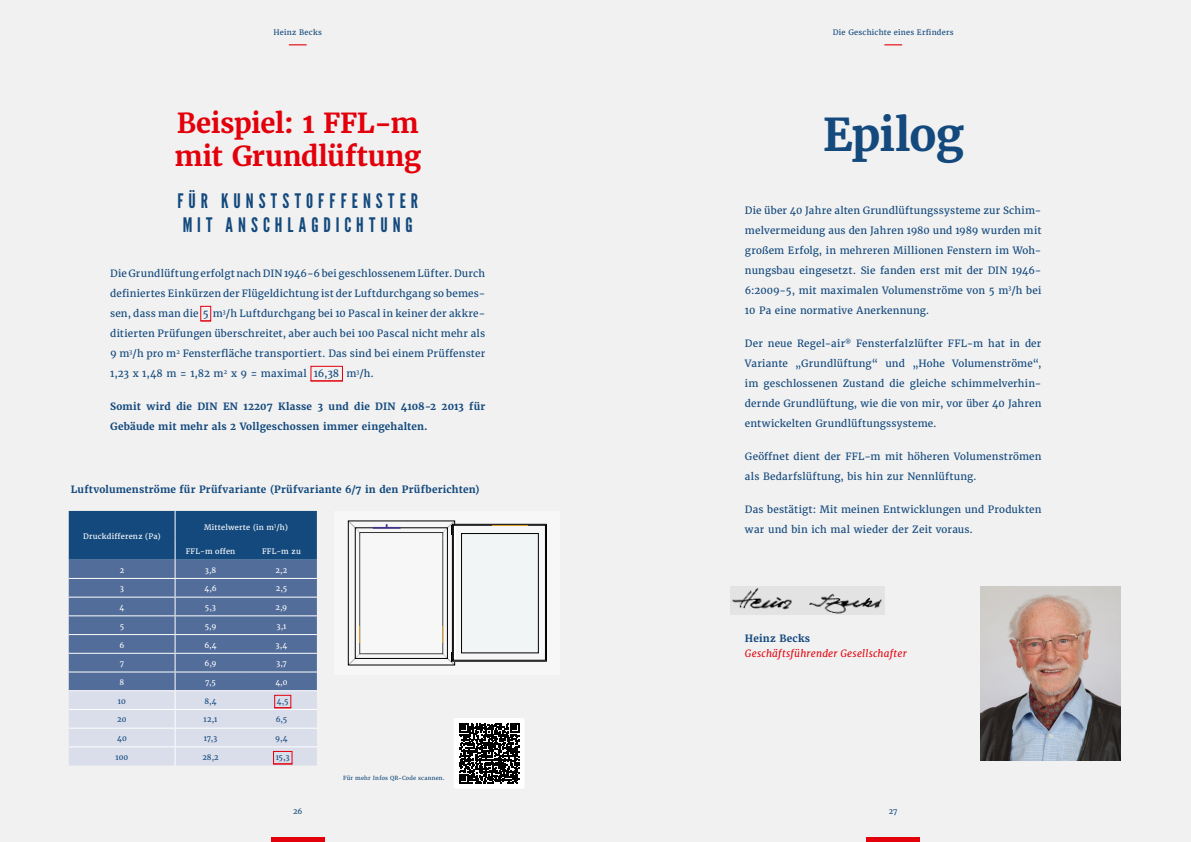
<style>
.page{position:relative;width:1191px;height:842px;background:#f1f1f1}
.page>*{position:absolute;margin:0;border:0;box-sizing:border-box;transform-origin:0 0}
.t1{font:700 45px "Merriweather";letter-spacing:-.03em;color:#13497d}
.t2{font:700 27.5px/33px "Merriweather";letter-spacing:-.01em;color:#e3000b}
.t3{font:20px/24px "League Gothic";letter-spacing:.25em;color:#13497d}
.t4{font:10px/20px "Merriweather";letter-spacing:.015em;color:#13497d;text-align:justify}
.t5{font:700 10px/20px "Merriweather";letter-spacing:.02em;color:#13497d}
.t6{font:italic 10px "Merriweather";letter-spacing:.02em;color:#e3000b}
.t7{font:7.5px "Merriweather";letter-spacing:.03em;color:#fff}
.t8{font:7.5px "Merriweather";letter-spacing:.03em;color:#13497d}
.t9{font:5.6px "Merriweather";letter-spacing:.035em;color:#13497d}
</style>
<div class="page">
<div style="left:866px;top:837px;width:53px;height:5px;background:#e3000b"></div>
<svg style="left:884px;top:44px;width:18px;height:1px"></svg>
<svg style="left:289px;top:44px;width:17px;height:1px"></svg>
<div style="left:271px;top:837px;width:53px;height:5px;background:#e3000b"></div>
<img style="left:980px;top:587px;width:140px;height:174px">
<img style="left:730px;top:587px;width:154px;height:27px">
<div style="left:200px;top:306px;width:11px;height:15px;border:1px solid #e3000b"></div>
<svg style="left:69px;top:511px;width:248px;height:254px;background:#738bae"></svg>
<div style="left:334px;top:511px;width:226px;height:163px;background:#f7f7f7"></div>
<div style="left:453px;top:525px;width:93px;height:136px;border:1px solid #000"></div>
<div style="left:461px;top:533px;width:77px;height:120px;background:#f2f5f6"></div>
<hr style="left:492px;top:525px;width:35px;height:1px;background:#d89727">
<svg style="left:348px;top:521px;width:107px;height:144px"></svg>
<div style="left:274px;top:695px;width:17px;height:13px;border:1px solid #e3000b"></div>
<div style="left:273px;top:751px;width:19px;height:13px;border:1px solid #e3000b"></div>
<div style="left:310px;top:366px;width:33px;height:15px;border:1px solid #e3000b"></div>
<div style="left:454px;top:718px;width:70px;height:71px;background:#fff;border-radius:2px"></div>
<svg style="left:459px;top:723px;width:60px;height:60px"></svg>
<p class="t8" style="left:273px;top:28px;width:50px">Heinz Becks</p>
<p class="t8" style="left:833px;top:28px;width:122px">Die Geschichte eines Erfinders</p>
<h2 class="t2" style="left:174px;top:107px;width:248px">Beispiel: 1 FFL-m mit Grundlüftung</h2>
<h3 class="t3" style="left:177px;top:189px;width:242px">FÜR KUNSTSTOFFFENSTER<br>MIT ANSCHLAGDICHTUNG</h3>
<p class="t4" style="left:110px;top:263px;width:377px">Die Grundlüftung erfolgt nach DIN 1946-6 bei geschlossenem Lüfter. Durch definiertes Einkürzen der Flügeldichtung ist der Luftdurchgang so bemes&shy;sen, dass man die 5 m<sup>3</sup>/h Luftdurchgang bei 10 Pascal in keiner der akkre&shy;ditierten Prüfungen überschreitet, aber auch bei 100 Pascal nicht mehr als 9 m<sup>3</sup>/h pro m<sup>2</sup> Fensterfläche transportiert. Das sind bei einem Prüffenster 1,23 x 1,48 m = 1,82 m<sup>2</sup> x 9 = maximal 16,38 m<sup>3</sup>/h.</p>
<p class="t5" style="left:110px;top:397px;width:376px">Somit wird die DIN EN 12207 Klasse 3 und die DIN 4108-2 2013 für<br>Gebäude mit mehr als 2 Vollgeschossen immer eingehalten.</p>
<p class="t5" style="left:71px;top:480px;width:410px">Luftvolumenströme für Prüfvariante (Prüfvariante 6/7 in den Prüfberichten)</p>
<p class="t7" style="left:83px;top:532px;width:79px">Druckdifferenz (Pa)</p>
<p class="t7" style="left:204px;top:522px;width:85px">Mittelwerte (in m<sup>3</sup>/h)</p>
<p class="t7" style="left:186px;top:547px;width:51px">FFL-m offen</p>
<p class="t7" style="left:262px;top:547px;width:40px">FFL-m zu</p>
<p class="t7" style="left:120px;top:565px;width:6px">2</p>
<p class="t7" style="left:205px;top:565px;width:13px">3,8</p>
<p class="t7" style="left:276px;top:565px;width:13px">2,2</p>
<p class="t7" style="left:120px;top:584px;width:6px">3</p>
<p class="t7" style="left:204px;top:584px;width:14px">4,6</p>
<p class="t7" style="left:276px;top:584px;width:13px">2,5</p>
<p class="t7" style="left:120px;top:603px;width:6px">4</p>
<p class="t7" style="left:205px;top:603px;width:13px">5,3</p>
<p class="t7" style="left:276px;top:603px;width:13px">2,9</p>
<p class="t7" style="left:120px;top:621px;width:6px">5</p>
<p class="t7" style="left:205px;top:621px;width:13px">5,9</p>
<p class="t7" style="left:276px;top:621px;width:12px">3,1</p>
<p class="t7" style="left:119px;top:640px;width:6px">6</p>
<p class="t7" style="left:204px;top:640px;width:14px">6,4</p>
<p class="t7" style="left:275px;top:640px;width:13px">3,4</p>
<p class="t7" style="left:120px;top:659px;width:6px">7</p>
<p class="t7" style="left:205px;top:659px;width:13px">6,9</p>
<p class="t7" style="left:276px;top:659px;width:12px">3,7</p>
<p class="t7" style="left:120px;top:678px;width:6px">8</p>
<p class="t7" style="left:205px;top:678px;width:12px">7,5</p>
<p class="t7" style="left:275px;top:678px;width:14px">4,0</p>
<p class="t8" style="left:118px;top:696px;width:9px">10</p>
<p class="t8" style="left:204px;top:696px;width:14px">8,4</p>
<p class="t8" style="left:277px;top:696px;width:13px">4,5</p>
<p class="t8" style="left:117px;top:715px;width:11px">20</p>
<p class="t8" style="left:204px;top:715px;width:15px">12,1</p>
<p class="t8" style="left:276px;top:715px;width:13px">6,5</p>
<p class="t8" style="left:117px;top:734px;width:11px">40</p>
<p class="t8" style="left:204px;top:734px;width:15px">17,3</p>
<p class="t8" style="left:275px;top:734px;width:14px">9,4</p>
<p class="t8" style="left:116px;top:752px;width:14px">100</p>
<p class="t8" style="left:202px;top:752px;width:18px">28,2</p>
<p class="t8" style="left:276px;top:752px;width:16px">15,3</p>
<p class="t9" style="left:343px;top:774px;width:103px">Für mehr Infos QR-Code scannen.</p>
<h1 class="t1" style="left:822px;top:106px;width:142px">Epilog</h1>
<p class="t4" style="left:745px;top:200px;width:298px">Die über 40 Jahre alten Grundlüftungssysteme zur Schim&shy;melvermeidung aus den Jahren 1980 und 1989 wurden mit großem Erfolg, in mehreren Millionen Fenstern im Woh&shy;nungsbau eingesetzt. Sie fanden erst mit der DIN 1946- 6:2009-5, mit maximalen Volumenströme von 5 m<sup>3</sup>/h bei 10 Pa eine normative Anerkennung.</p>
<p class="t4" style="left:745px;top:333px;width:298px">Der neue Regel-air<sup>®</sup> Fensterfalzlüfter FFL-m hat in der Variante „Grundlüftung“ und „Hohe Volumenströme“, im geschlossenen Zustand die gleiche schimmelverhin&shy;dernde Grundlüftung, wie die von mir, vor über 40 Jahren entwickelten Grundlüftungssysteme.</p>
<p class="t4" style="left:745px;top:447px;width:298px">Geöffnet dient der FFL-m mit höheren Volumenströmen als Bedarfslüftung, bis hin zur Nennlüftung.</p>
<p class="t4" style="left:745px;top:500px;width:298px">Das bestätigt: Mit meinen Entwicklungen und Produkten war und bin ich mal wieder der Zeit voraus.</p>
<p class="t5" style="left:745px;top:628px;width:67px">Heinz Becks</p>
<p class="t6" style="left:745px;top:647px;width:163px">Geschäftsführender Gesellschafter</p>
<p class="t8" style="left:293px;top:806px;width:11px">26</p>
<p class="t8" style="left:888px;top:806px;width:10px">27</p>
</div>
